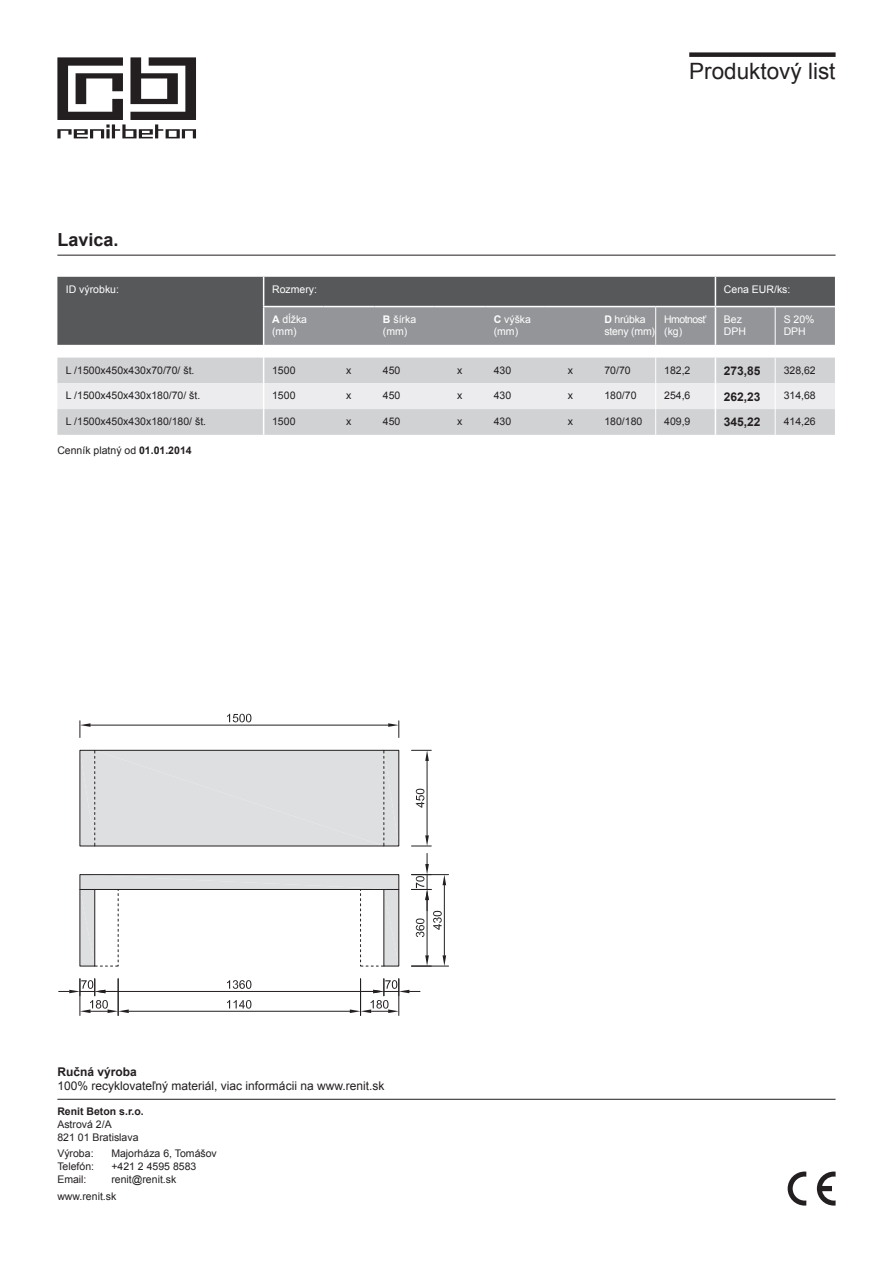
<style>
.page{position:relative;width:893px;height:1263px;background:#fff}
.page>*{position:absolute;margin:0;border:0;box-sizing:border-box;transform-origin:0 0}
.t1{font:22.5px "Arial";color:#231f20}
.t2{font:700 18px "Arial";color:#231f20}
.t3{font:12px "Arial";color:#231f20}
.t4{font:700 12px "Arial";color:#231f20}
.t5{font:10.5px/12.6px "Arial";color:#231f20}
.t6{font:10.5px/12.6px "Arial";color:#fff}
.t7{font:700 10.5px "Arial";color:#231f20}
.t8{font:10.5px/12.6px "Arial";letter-spacing:-.02em;color:#fff}
.t9{font:10.5px/12.6px "Arial";letter-spacing:-.05em;color:#fff}
.s1{font-weight:700}
</style>
<div class="page">
<svg style="left:57px;top:57px;width:139px;height:81px"></svg>
<hr style="left:57px;top:255px;width:779px;height:1px;background:#231f20">
<hr style="left:57px;top:1099px;width:779px;height:1px;background:#231f20">
<svg style="left:788px;top:1171px;width:18px;height:34px"></svg>
<svg style="left:817px;top:1171px;width:19px;height:34px"></svg>
<div style="left:689px;top:52px;width:147px;height:5px;background:#231f20"></div>
<svg style="left:57px;top:277px;width:778px;height:158px;background:#b1b1b3"></svg>
<div style="left:80px;top:750px;width:319px;height:96px;background:#dedfe1"></div>
<svg style="left:79px;top:874px;width:320px;height:93px"></svg>
<hr style="left:91px;top:725px;width:297px;height:1px;background:#231f20">
<svg style="left:80px;top:721px;width:11px;height:16px"></svg>
<svg style="left:388px;top:721px;width:12px;height:16px"></svg>
<svg style="left:227px;top:714px;width:24px;height:9px"></svg>
<hr style="left:105px;top:991px;width:268px;height:1px;background:#231f20">
<svg style="left:227px;top:980px;width:24px;height:9px"></svg>
<hr style="left:80px;top:979px;width:1px;height:36px;background:#231f20">
<hr style="left:118px;top:979px;width:1px;height:36px;background:#231f20">
<hr style="left:129px;top:1011px;width:221px;height:1px;background:#231f20">
<svg style="left:59px;top:979px;width:70px;height:34px"></svg>
<svg style="left:227px;top:1000px;width:24px;height:9px"></svg>
<hr style="left:360px;top:979px;width:1px;height:36px;background:#231f20">
<hr style="left:399px;top:979px;width:1px;height:36px;background:#231f20">
<svg style="left:350px;top:979px;width:70px;height:34px"></svg>
<hr style="left:427px;top:900px;width:1px;height:55px;background:#231f20">
<svg style="left:411px;top:955px;width:20px;height:11px"></svg>
<hr style="left:427px;top:761px;width:1px;height:74px;background:#231f20">
<svg style="left:411px;top:835px;width:20px;height:12px"></svg>
<svg style="left:411px;top:750px;width:20px;height:11px"></svg>
<svg style="left:416px;top:789px;width:9px;height:19px"></svg>
<hr style="left:411px;top:874px;width:38px;height:1px;background:#231f20">
<hr style="left:411px;top:966px;width:38px;height:1px;background:#231f20">
<hr style="left:444px;top:885px;width:1px;height:70px;background:#231f20">
<svg style="left:443px;top:955px;width:3px;height:11px"></svg>
<svg style="left:411px;top:853px;width:35px;height:84px"></svg>
<h2 class="t2" style="left:57px;top:228px;width:63px">Lavica.</h2>
<h1 class="t1" style="left:689px;top:56px;width:148px">Produktový list</h1>
<p class="t6" style="left:66px;top:283px;width:55px">ID výrobku:</p>
<p class="t6" style="left:272px;top:283px;width:46px">Rozmery:</p>
<p class="t6" style="left:724px;top:283px;width:68px">Cena EUR/ks:</p>
<p class="t6" style="left:272px;top:313px;width:37px"><span class="s1">A</span> dĺžka (mm)</p>
<p class="t6" style="left:383px;top:313px;width:35px"><span class="s1">B</span> šírka (mm)</p>
<p class="t6" style="left:494px;top:313px;width:39px"><span class="s1">C</span> výška (mm)</p>
<p class="t8" style="left:604px;top:313px;width:52px"><span class="s1">D</span> hrúbka steny (mm)</p>
<p class="t9" style="left:664px;top:313px;width:44px">Hmotnosť (kg)</p>
<p class="t6" style="left:724px;top:313px;width:24px">Bez<br>DPH</p>
<p class="t6" style="left:784px;top:313px;width:32px">S 20%<br>DPH</p>
<p class="t5" style="left:66px;top:364px;width:130px">L /1500x450x430x70/70/ št.</p>
<p class="t5" style="left:272px;top:364px;width:25px">1500</p>
<p class="t5" style="left:346px;top:364px;width:7px">x</p>
<p class="t5" style="left:383px;top:364px;width:19px">450</p>
<p class="t5" style="left:457px;top:364px;width:7px">x</p>
<p class="t5" style="left:494px;top:364px;width:19px">430</p>
<p class="t5" style="left:568px;top:364px;width:7px">x</p>
<p class="t5" style="left:604px;top:364px;width:28px">70/70</p>
<p class="t5" style="left:664px;top:364px;width:28px">182,2</p>
<p class="t4" style="left:724px;top:363px;width:38px">273,85</p>
<p class="t5" style="left:784px;top:364px;width:34px">328,62</p>
<p class="t5" style="left:66px;top:390px;width:136px">L /1500x450x430x180/70/ št.</p>
<p class="t5" style="left:272px;top:390px;width:25px">1500</p>
<p class="t5" style="left:346px;top:390px;width:7px">x</p>
<p class="t5" style="left:383px;top:390px;width:19px">450</p>
<p class="t5" style="left:457px;top:390px;width:7px">x</p>
<p class="t5" style="left:494px;top:390px;width:19px">430</p>
<p class="t5" style="left:568px;top:390px;width:7px">x</p>
<p class="t5" style="left:604px;top:390px;width:34px">180/70</p>
<p class="t5" style="left:664px;top:390px;width:28px">254,6</p>
<p class="t4" style="left:724px;top:388px;width:38px">262,23</p>
<p class="t5" style="left:784px;top:390px;width:34px">314,68</p>
<p class="t5" style="left:66px;top:415px;width:142px">L /1500x450x430x180/180/ št.</p>
<p class="t5" style="left:272px;top:415px;width:25px">1500</p>
<p class="t5" style="left:346px;top:415px;width:7px">x</p>
<p class="t5" style="left:383px;top:415px;width:19px">450</p>
<p class="t5" style="left:457px;top:415px;width:7px">x</p>
<p class="t5" style="left:494px;top:415px;width:19px">430</p>
<p class="t5" style="left:568px;top:415px;width:7px">x</p>
<p class="t5" style="left:604px;top:415px;width:39px">180/180</p>
<p class="t5" style="left:664px;top:415px;width:28px">409,9</p>
<p class="t4" style="left:724px;top:414px;width:38px">345,22</p>
<p class="t5" style="left:784px;top:415px;width:34px">414,26</p>
<p class="t5" style="left:57px;top:444px;width:136px">Cenník platný od <span class="s1">01.01.2014</span></p>
<p class="t4" style="left:57px;top:1063px;width:81px">Ručná výroba</p>
<p class="t3" style="left:57px;top:1078px;width:328px">100% recyklovateľný materiál, viac informácii na www.renit.sk</p>
<p class="t7" style="left:57px;top:1105px;width:88px">Renit Beton s.r.o.</p>
<p class="t5" style="left:57px;top:1118px;width:83px">Astrová 2/A<br>821 01 Bratislava</p>
<p class="t5" style="left:57px;top:1147px;width:38px">Výroba:</p>
<p class="t5" style="left:111px;top:1147px;width:107px">Majorháza 6, Tomášov</p>
<p class="t5" style="left:57px;top:1160px;width:38px">Telefón:</p>
<p class="t5" style="left:111px;top:1160px;width:86px">+421 2 4595 8583</p>
<p class="t5" style="left:57px;top:1173px;width:31px">Email:</p>
<p class="t5" style="left:57px;top:1171px;width:120px;line-height:16.8px;text-indent:54px">renit@renit.sk www.renit.sk</p>
</div>
